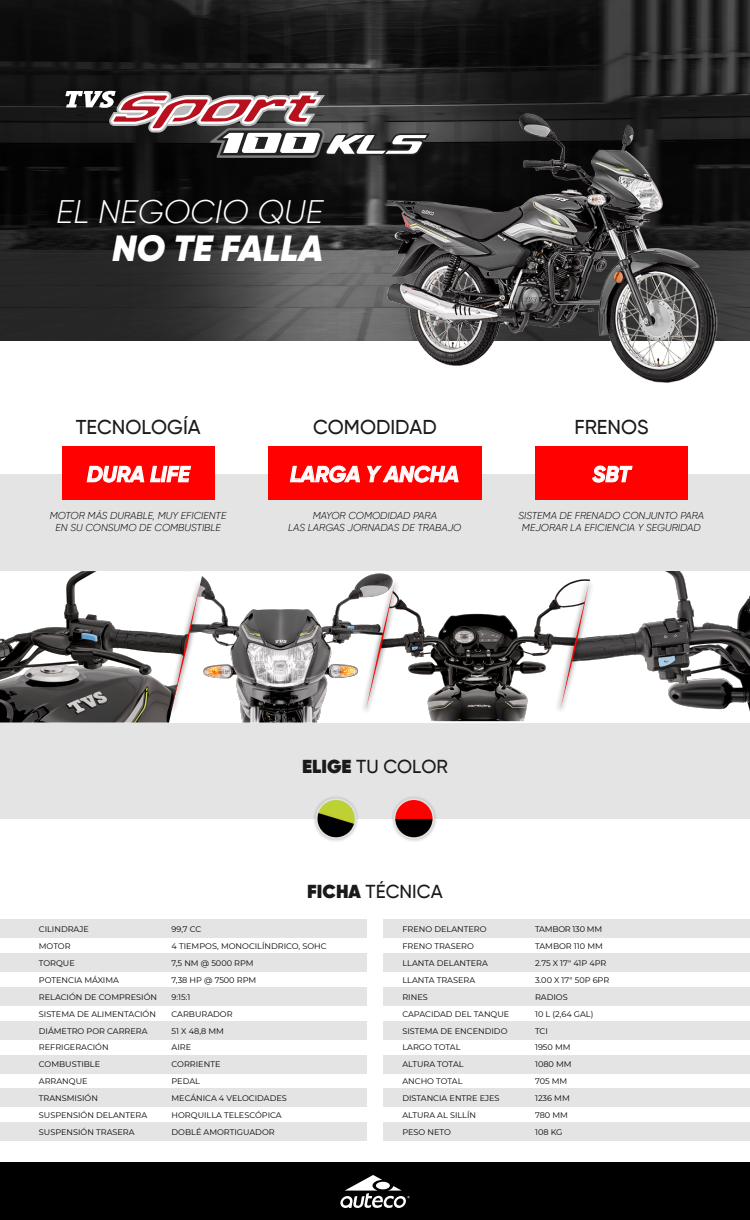
<style>
.page{position:relative;width:750px;height:1220px;background:#fff}
.page>*{position:absolute;margin:0;border:0;box-sizing:border-box;transform-origin:0 0}
.t1{font:italic 900 36.25px "Gilroy";color:#fff}
.t2{font:italic 300 32.5px "Gilroy";color:#fff}
.t3{font:italic 700 21.88px "Gilroy";color:#fff}
.t4{font:500 20px "Gilroy";color:#1a1a1a}
.t5{font:500 18.75px "Gilroy";color:#1a1a1a}
.t6{font:italic 300 10px/12px "Gilroy";color:#000;text-align:center}
.t7{font:8.12px/16.9px "Montserrat";color:#000}
.s1{font-weight:800}
</style>
<div class="page">
<div style="left:0;top:473px;width:750px;height:345px;background:#e4e4e4"></div>
<div style="left:0;top:919px;width:366px;height:18px;background:#e4e4e4"></div>
<div style="left:0;top:953px;width:366px;height:18px;background:#e4e4e4"></div>
<div style="left:0;top:987px;width:366px;height:18px;background:#e4e4e4"></div>
<div style="left:0;top:1021px;width:366px;height:18px;background:#e4e4e4"></div>
<div style="left:0;top:1054px;width:366px;height:19px;background:#e4e4e4"></div>
<div style="left:0;top:1088px;width:366px;height:18px;background:#e4e4e4"></div>
<div style="left:0;top:1122px;width:366px;height:18px;background:#e4e4e4"></div>
<div style="left:384px;top:919px;width:366px;height:18px;background:#e4e4e4"></div>
<div style="left:384px;top:953px;width:366px;height:18px;background:#e4e4e4"></div>
<div style="left:384px;top:987px;width:366px;height:18px;background:#e4e4e4"></div>
<div style="left:384px;top:1021px;width:366px;height:18px;background:#e4e4e4"></div>
<div style="left:384px;top:1054px;width:366px;height:19px;background:#e4e4e4"></div>
<div style="left:384px;top:1088px;width:366px;height:18px;background:#e4e4e4"></div>
<div style="left:384px;top:1122px;width:366px;height:18px;background:#e4e4e4"></div>
<div style="left:62px;top:446px;width:153px;height:54px;background:#ff0100"></div>
<svg style="left:86px;top:465px;width:106px;height:18px"></svg>
<div style="left:535px;top:446px;width:153px;height:54px;background:#ff0100"></div>
<svg style="left:592px;top:465px;width:41px;height:18px"></svg>
<div style="left:268px;top:446px;width:213px;height:54px;background:#ff0100"></div>
<svg style="left:290px;top:465px;width:169px;height:18px"></svg>
<img style="left:0;top:0;width:750px;height:341px">
<div style="left:0;top:1161px;width:750px;height:58px;background:#000"></div>
<svg style="left:340px;top:1175px;width:70px;height:32px"></svg>
<img style="left:592px;top:571px;width:158px;height:150px">
<img style="left:747px;top:576px;width:3px;height:141px">
<img style="left:592px;top:576px;width:5px;height:141px">
<svg style="left:0;top:571px;width:592px;height:151px;background:#b0aead"></svg>
<div style="left:58px;top:83px;width:66px;height:33px;background:#131313"></div>
<svg style="left:65px;top:91px;width:365px;height:67px"></svg>
<img style="left:263px;top:94px;width:487px;height:289px">
<img style="left:389px;top:797px;width:49px;height:44px">
<svg style="left:393px;top:798px;width:41px;height:41px"></svg>
<img style="left:395px;top:800px;width:38px;height:37px;border-radius:19px">
<img style="left:312px;top:797px;width:49px;height:44px">
<div style="left:316px;top:798px;width:41px;height:41px;background:#e0e0e0;border-radius:50%"></div>
<img style="left:315px;top:800px;width:42px;height:39px">
<h2 class="t2" style="left:56px;top:192px;width:268px">EL NEGOCIO QUE</h2>
<h1 class="t1" style="left:112px;top:225px;width:212px">NO TE FALLA</h1>
<h3 class="t4" style="left:76px;top:415px;width:126px">TECNOLOGÍA</h3>
<h3 class="t3" style="left:87px;top:460px;width:104px">DURA LIFE</h3>
<p class="t6" style="left:50px;top:509px;width:178px">MOTOR MÁS DURABLE, MUY EFICIENTE<br>EN SU CONSUMO DE COMBUSTIBLE</p>
<h3 class="t4" style="left:313px;top:415px;width:125px">COMODIDAD</h3>
<h3 class="t3" style="left:290px;top:460px;width:170px">LARGA Y ANCHA</h3>
<p class="t6" style="left:288px;top:509px;width:175px">MAYOR COMODIDAD PARA<br>LAS LARGAS JORNADAS DE TRABAJO</p>
<h3 class="t4" style="left:574px;top:415px;width:76px">FRENOS</h3>
<h3 class="t3" style="left:593px;top:460px;width:39px">SBT</h3>
<p class="t6" style="left:519px;top:509px;width:187px">SISTEMA DE FRENADO CONJUNTO PARA<br>MEJORAR LA EFICIENCIA Y SEGURIDAD</p>
<h3 class="t5" style="left:302px;top:754px;width:147px"><span class="s1">ELIGE</span> TU COLOR</h3>
<h3 class="t5" style="left:307px;top:879px;width:137px"><span class="s1">FICHA</span> TÉCNICA</h3>
<p class="t7" style="left:39px;top:920px;width:120px">CILINDRAJE<br>MOTOR<br>TORQUE<br>POTENCIA MÁXIMA<br>RELACIÓN DE COMPRESIÓN<br>SISTEMA DE ALIMENTACIÓN<br>DIÁMETRO POR CARRERA<br>REFRIGERACIÓN<br>COMBUSTIBLE<br>ARRANQUE<br>TRANSMISIÓN<br>SUSPENSIÓN DELANTERA<br>SUSPENSIÓN TRASERA</p>
<p class="t7" style="left:172px;top:920px;width:157px">99,7 CC<br>4 TIEMPOS, MONOCILÍNDRICO, SOHC<br>7,5 NM @ 5000 RPM<br>7,38 HP @ 7500 RPM<br>9:15:1<br>CARBURADOR<br>51 X 48,8 MM<br>AIRE<br>CORRIENTE<br>PEDAL<br>MECÁNICA 4 VELOCIDADES<br>HORQUILLA TELESCÓPICA<br>DOBLÉ AMORTIGUADOR</p>
<p class="t7" style="left:402px;top:920px;width:108px">FRENO DELANTERO<br>FRENO TRASERO<br>LLANTA DELANTERA<br>LLANTA TRASERA<br>RINES<br>CAPACIDAD DEL TANQUE<br>SISTEMA DE ENCENDIDO<br>LARGO TOTAL<br>ALTURA TOTAL<br>ANCHO TOTAL<br>DISTANCIA ENTRE EJES<br>ALTURA AL SILLÍN<br>PESO NETO</p>
<p class="t7" style="left:535px;top:920px;width:76px">TAMBOR 130 MM<br>TAMBOR 110 MM<br>2.75 X 17″ 41P 4PR<br>3.00 X 17″ 50P 6PR<br>RADIOS<br>10 L (2,64 GAL)<br>TCI<br>1950 MM<br>1080 MM<br>705 MM<br>1236 MM<br>780 MM<br>108 KG</p>
</div>
